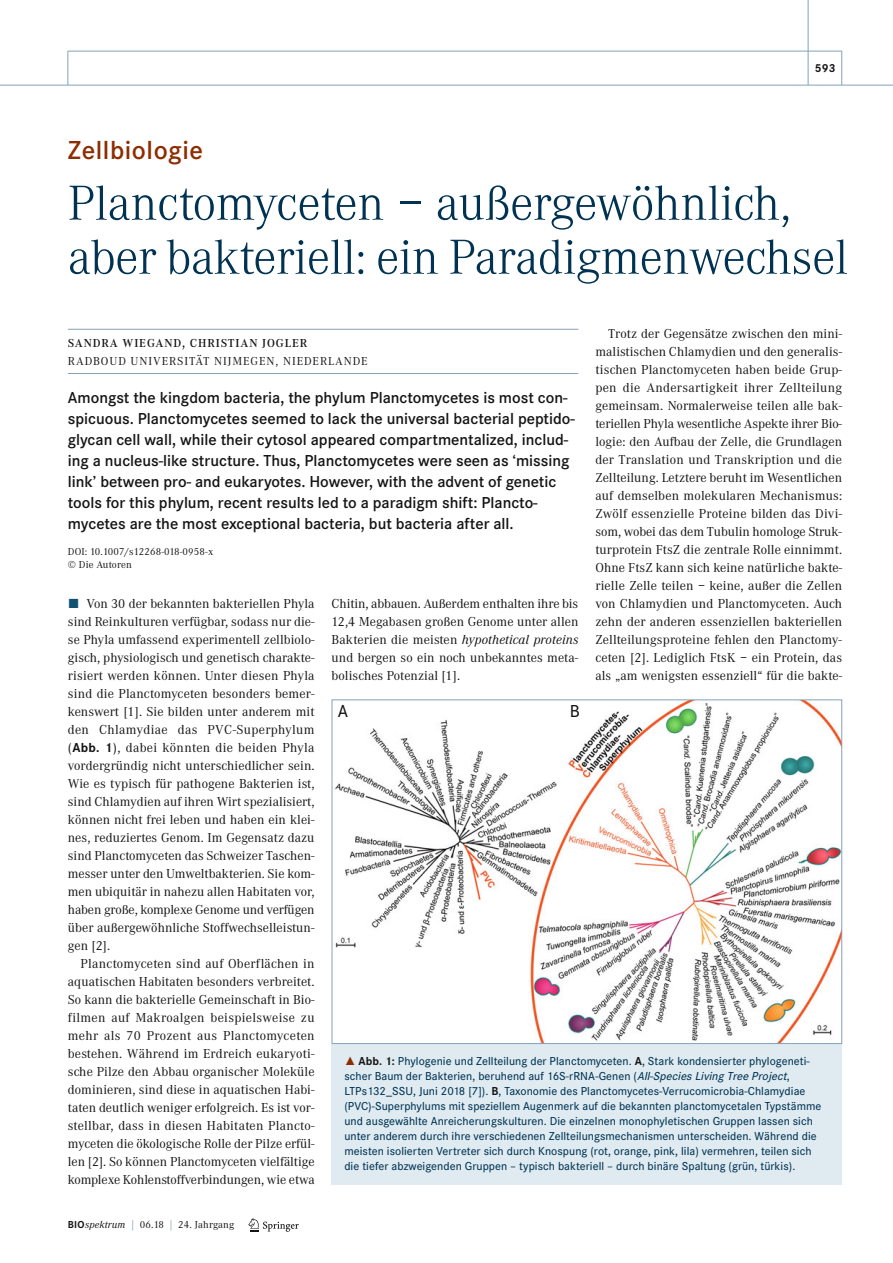
<style>
.page{position:relative;width:893px;height:1263px;background:#fff}
.page>*{position:absolute;margin:0;border:0;box-sizing:border-box;transform-origin:0 0}
.t1{font:300 51px/54px "Corporate A";letter-spacing:-.01em;color:#003252}
.t2{font:600 27px "Corporate S";letter-spacing:.02em;color:#8d2d00}
.t3{font:500 18px "Corporate S";color:#131413}
.t4{font:600 16.5px/21px "Corporate S";color:#131413}
.t5{font:13.5px/18px "Corporate A";letter-spacing:.005em;color:#131413;text-align:justify}
.t6{font:500 12px/15px "Corporate S";letter-spacing:.005em;color:#003252}
.t7{font:12px "Corporate A";letter-spacing:.075em;color:#131413}
.t8{font:600 12px "Corporate A";letter-spacing:.075em;color:#131413}
.t9{font:700 12px "Corporate S";color:#131413}
.t10{font:10.5px/13.5px "Corporate A";letter-spacing:.015em;color:#131413}
.s1{font-family:"The Sans Expert";color:#115273}
.s2{font-family:"Corporate S";font-weight:700}
.s3{font-style:italic}
.s4{font-family:"The Sans Expert";font-weight:400;color:#8d2d00}
.s5{font-weight:700;color:#131413}
.s6{color:#658ba6}
</style>
<div class="page">
<hr style="left:0;top:85px;width:892px;height:1px;background:#84a2ba">
<hr style="left:68px;top:51px;width:774px;height:1px;background:#84a2ba">
<hr style="left:841px;top:51px;width:1px;height:34px;background:#84a2ba">
<hr style="left:807px;top:0;width:1px;height:85px;background:#84a2ba">
<svg style="left:248px;top:1218px;width:51px;height:14px"></svg>
<hr style="left:68px;top:329px;width:510px;height:1px;background:#84a2ba">
<hr style="left:68px;top:373px;width:510px;height:1px;background:#84a2ba">
<div style="left:331px;top:1044px;width:511px;height:140px;background:#dfebf1"></div>
<img style="left:335px;top:701px;width:505px;height:341px">
<hr style="left:67px;top:51px;width:1px;height:34px;background:#84a2ba">
<p class="t9" style="left:814px;top:64px;width:22px">593</p>
<h2 class="t2" style="left:68px;top:141px;width:137px">Zellbiologie</h2>
<h1 class="t1" style="left:68px;top:180px;width:781px">Planctomyceten – außergewöhnlich, aber bakteriell: ein Paradigmenwechsel</h1>
<p class="t5" style="left:595px;top:326px;width:248px;text-indent:13px">Trotz der Gegensätze zwischen den mini&shy;malistischen Chlamydien und den generalis&shy;tischen Planctomyceten haben beide Grup&shy;pen die Andersartigkeit ihrer Zellteilung gemeinsam. Normalerweise teilen alle bak&shy;teriellen Phyla wesentliche Aspekte ihrer Bio&shy;logie: den Aufbau der Zelle, die Grundlagen der Translation und Transkription und die Zellteilung. Letztere beruht im Wesentlichen auf demselben molekularen Mechanismus:<br>Zwölf essenzielle Proteine bilden das Divi&shy;som, wobei das dem Tubulin homologe Struk&shy;turprotein FtsZ die zentrale Rolle einnimmt.<br>Ohne FtsZ kann sich keine natürliche bakte&shy;rielle Zelle teilen – keine, außer die Zellen von Chlamydien und Planctomyceten. Auch zehn der anderen essenziellen bakteriellen Zellteilungsproteine fehlen den Planctomy&shy;ceten [2]. Lediglich FtsK – ein Protein, das als „am wenigsten essenziell“ für die bakte-</p>
<p class="t8" style="left:68px;top:338px;width:241px">SANDRA WIEGAND, CHRISTIAN JOGLER</p>
<p class="t7" style="left:68px;top:357px;width:301px">RADBOUD UNIVERSITÄT NIJMEGEN, NIEDERLANDE</p>
<p class="t4" style="left:68px;top:388px;width:508px">Amongst the kingdom bacteria, the phylum Planctomycetes is most con&shy;spicuous. Planctomycetes seemed to lack the universal bacterial peptido&shy;glycan cell wall, while their cytosol appeared compartmentalized, includ&shy;ing a nucleus-like structure. Thus, Planctomycetes were seen as ‘missing link’ between pro- and eukaryotes. However, with the advent of genetic tools for this phylum, recent results led to a paradigm shift: Plancto&shy;mycetes are the most exceptional bacteria, but bacteria after all.</p>
<p class="t10" style="left:68px;top:546px;width:147px">DOI: 10.1007/s12268-018-0958-x © Die Autoren</p>
<p class="t5" style="left:68px;top:596px;width:248px"><span class="s1">ó</span> Von 30 der bekannten bakteriellen Phyla sind Reinkulturen verfügbar, sodass nur die&shy;se Phyla umfassend experimentell zellbiolo&shy;gisch, physiologisch und genetisch charakte&shy;risiert werden können. Unter diesen Phyla sind die Planctomyceten besonders bemer&shy;kenswert [1]. Sie bilden unter anderem mit den Chlamydiae das PVC-Superphylum (<span class="s2">Abb. 1</span>), dabei könnten die beiden Phyla vordergründig nicht unterschiedlicher sein.<br>Wie es typisch für pathogene Bakterien ist, sind Chlamydien auf ihren Wirt spezialisiert, können nicht frei leben und haben ein klei&shy;nes, reduziertes Genom. Im Gegensatz dazu sind Planctomyceten das Schweizer Taschen&shy;messer unter den Umweltbakterien. Sie kom&shy;men ubiquitär in nahezu allen Habitaten vor, haben große, komplexe Genome und ver fügen über außergewöhnliche Stoffwechselleistun&shy;gen [2].</p>
<p class="t5" style="left:68px;top:956px;width:248px;text-indent:13px">Planctomyceten sind auf Oberflächen in aquatischen Habitaten besonders verbreitet.<br>So kann die bakterielle Gemeinschaft in Bio&shy;filmen auf Makroalgen beispielsweise zu mehr als 70 Prozent aus Planctomyceten bestehen. Während im Erdreich eukaryoti&shy;sche Pilze den Abbau organischer Moleküle dominieren, sind diese in aquatischen Habi&shy;taten deutlich weniger erfolgreich. Es ist vor&shy;stellbar, dass in diesen Habitaten Plancto - myceten die ökologische Rolle der Pilze erfül&shy;len [2]. So können Planctomyceten vielfältige komplexe Kohlenstoffverbindungen, wie etwa</p>
<p class="t5" style="left:331px;top:596px;width:248px">Chitin, abbauen. Außerdem enthalten ihre bis 12,4 Megabasen großen Genome unter allen Bakterien die meisten <span class="s3">hypothetical proteins </span>und bergen so ein noch unbekanntes meta&shy;bolisches Potenzial [1].</p>
<h3 class="t3" style="left:338px;top:705px;width:12px">A</h3>
<h3 class="t3" style="left:570px;top:705px;width:12px">B</h3>
<p class="t6" style="left:344px;top:1055px;width:478px"><span class="s4">˚</span> <span class="s5">Abb. 1:</span> Phylogenie und Zellteilung der Planctomyceten. <span class="s5">A</span>, Stark kondensierter phylogeneti&shy;scher Baum der Bakterien, beruhend auf 16S-rRNA-Genen (<span class="s3">All-Species Living TreeProject</span>, LTPs132_SSU, Juni 2018 [7]). <span class="s5">B</span>, Taxonomie des Planctomycetes-Verrucomicrobia-Chlamydiae (PVC)-Superphylums mit speziellem Augenmerk auf die bekannten planctomycetalen Typstämme und ausgewählte Anreicherungskulturen. Die einzelnen monophyletischen Gruppen lassen sich unter anderem durch ihre verschiedenen Zellteilungsmechanismen unterscheiden. Während die meisten isolierten Vertreter sich durch Knospung (rot, orange, pink, lila) vermehren, teilen sich die tiefer abzweigenden Gruppen – typisch bakteriell – durch binäre Spaltung (grün, türkis).</p>
<p class="t10" style="left:68px;top:1219px;width:168px"><span class="s2">BIO</span><span class="s3">spektrum</span> <span class="s6">|</span> 06.18 <span class="s6">|</span> 24. Jahrgang</p>
</div>
